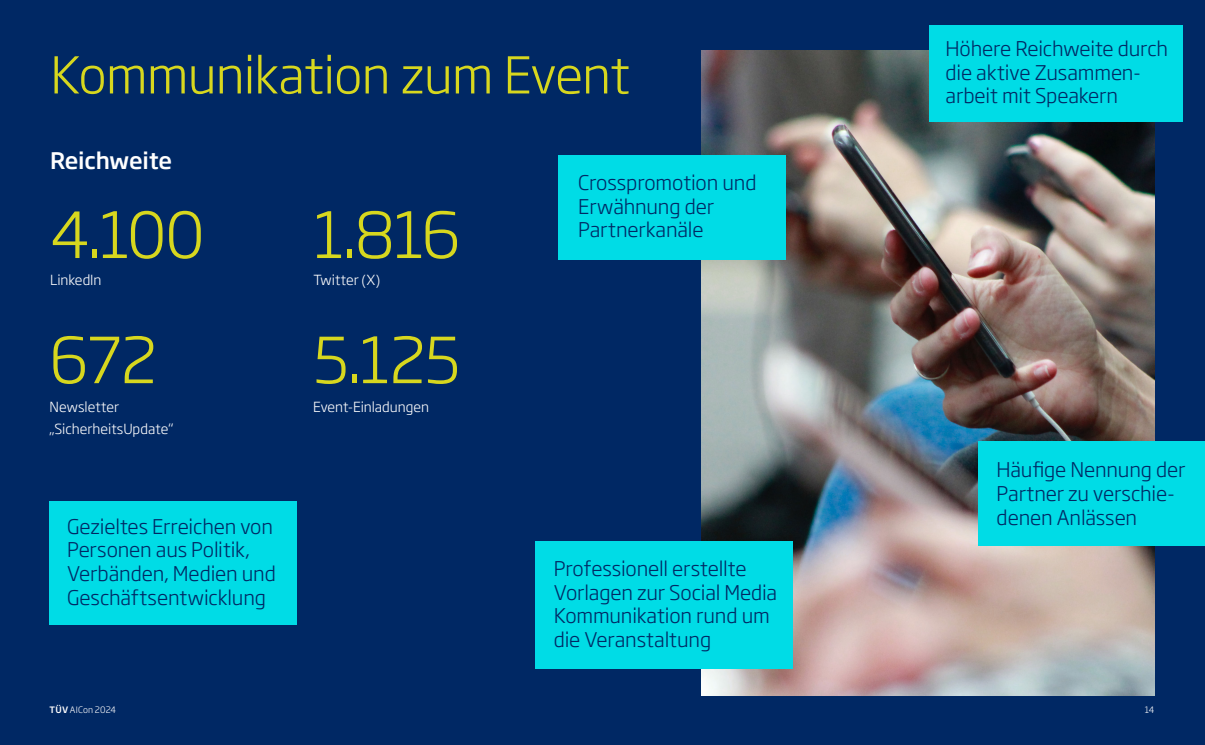
<style>
.page{position:relative;width:1205px;height:745px;background:#fff}
.page>*{position:absolute;margin:0;border:0;box-sizing:border-box;transform-origin:0 0}
.Große_Zahl_Gelb{font:300 62.5px "Soho Gothic Pro";letter-spacing:-.025em;color:#d7d71e}
.Headline{font:300 50px "Soho Gothic Pro";letter-spacing:-.02em;color:#d7d71e}
.Infotext_Box{font:500 22.5px "Soho Gothic Pro";letter-spacing:-.01em;color:#fff}
.Infotext_Box-2{font:300 20px/23.8px "Soho Gothic Pro";letter-spacing:-.01em;color:#002864}
.Copy_weiss_Benefits{font:300 13.75px "Soho Gothic Pro";letter-spacing:-.005em;color:#fff}
.t1{font:300 8.75px "Soho Gothic Pro";letter-spacing:.015em;color:#fff}
.s1{font-weight:500}
</style>
<div class="page">
<div style="left:0;top:0;width:1205px;height:744px;background:#002864"></div>
<img style="left:702px;top:50px;width:452px;height:644px">
<div style="left:559px;top:155px;width:227px;height:104px;background:#00dce6"></div>
<div style="left:978px;top:441px;width:227px;height:104px;background:#00dce6"></div>
<div style="left:929px;top:26px;width:254px;height:96px;background:#00dce6"></div>
<div style="left:50px;top:501px;width:247px;height:123px;background:#00dce6"></div>
<div style="left:535px;top:541px;width:257px;height:127px;background:#00dce6"></div>
<p class="Headline" style="left:50px;top:36px;width:581px">Kommunikation zum Event</p>
<p class="Infotext_Box" style="left:50px;top:143px;width:124px">Reichweite</p>
<p class="Große_Zahl_Gelb" style="left:50px;top:186px;width:156px">4.100</p>
<p class="Große_Zahl_Gelb" style="left:313px;top:186px;width:149px">1.816</p>
<p class="Copy_weiss_Benefits" style="left:50px;top:268px;width:53px">LinkedIn</p>
<p class="Copy_weiss_Benefits" style="left:313px;top:268px;width:68px">Twitter (X)</p>
<p class="Große_Zahl_Gelb" style="left:50px;top:311px;width:109px">672</p>
<p class="Große_Zahl_Gelb" style="left:313px;top:311px;width:149px">5.125</p>
<p class="Copy_weiss_Benefits" style="left:50px;top:396px;width:71px">Newsletter</p>
<p class="Copy_weiss_Benefits" style="left:50px;top:417px;width:125px">„SicherheitsUpdate“</p>
<p class="Copy_weiss_Benefits" style="left:313px;top:396px;width:117px">Event-Einladungen</p>
<p class="Infotext_Box-2" style="left:67px;top:512px;width:210px">Gezieltes Erreichen von<br>Personen aus Politik,<br>Verbänden, Medien und<br>Geschäftsentwicklung</p>
<p class="Infotext_Box-2" style="left:578px;top:169px;width:180px">Crosspromotion und<br>Erwähnung der</p>
<p class="Infotext_Box-2" style="left:578px;top:217px;width:127px">Partnerkanäle</p>
<p class="Infotext_Box-2" style="left:554px;top:555px;width:225px">Professionell erstellte<br>Vorlagen zur Social Media<br>Kommunikation rund um die Veranstaltung</p>
<p class="Infotext_Box-2" style="left:945px;top:35px;width:224px">Höhere Reichweite durch die aktive Zusammen&shy;arbeit mit Speakern</p>
<p class="Infotext_Box-2" style="left:996px;top:456px;width:190px">Häufige Nennung der<br>Partner zu verschie&shy;denen Anlässen</p>
<p class="t1" style="left:50px;top:702px;width:68px"><span class="s1">TÜV</span> AICon 2024</p>
<p class="t1" style="left:1145px;top:702px;width:11px">14</p>
</div>
